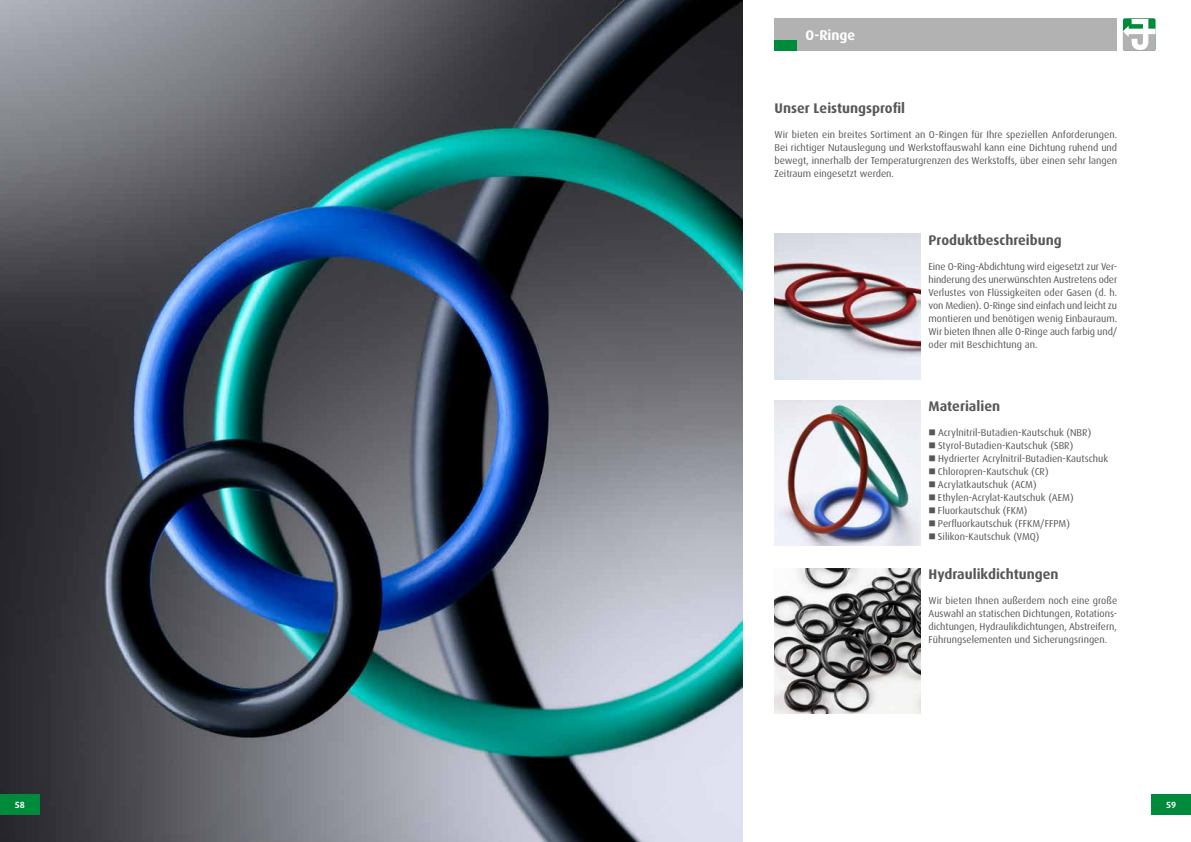
<style>
.page{position:relative;width:1191px;height:842px;background:#fff}
.page>*{position:absolute;margin:0;border:0;box-sizing:border-box;transform-origin:0 0}
.t1{font:700 14px "Dax Pro";color:#575756}
.t2{font:700 14px "Dax Pro";color:#fff}
.t3{font:10px/13px "Dax Pro";color:#575756;text-align:justify}
.t4{font:700 9px "Dax Pro";color:#fff}
</style>
<div class="page">
<img style="left:0;top:0;width:743px;height:842px">
<div style="left:774px;top:18px;width:343px;height:33px;background:#b3b2b2"></div>
<div style="left:774px;top:40px;width:23px;height:11px;background:#008a3c"></div>
<div style="left:1123px;top:18px;width:32px;height:33px;background:#51af7a;border-radius:2px"></div>
<svg style="left:1123px;top:19px;width:32px;height:32px"></svg>
<img style="left:774px;top:568px;width:146px;height:145px">
<img style="left:774px;top:234px;width:146px;height:145px">
<img style="left:774px;top:400px;width:146px;height:146px">
<div style="left:0;top:794px;width:40px;height:20px;background:#008a3c"></div>
<div style="left:1151px;top:794px;width:40px;height:20px;background:#008a3c"></div>
<h1 class="t2" style="left:805px;top:26px;width:51px">O-Ringe</h1>
<h1 class="t1" style="left:774px;top:99px;width:132px">Unser Leistungsprofil</h1>
<p class="t3" style="left:774px;top:128px;width:344px">Wir bieten ein breites Sortiment an O-Ringen für Ihre speziellen Anforderungen.<br>Bei richtiger Nutauslegung und Werkstoffauswahl kann eine Dichtung ruhend und bewegt, innerhalb der Temperaturgrenzen des Werkstoffs, über einen sehr langen Zeitraum eingesetzt werden.</p>
<h1 class="t1" style="left:928px;top:231px;width:135px">Produktbeschreibung</h1>
<p class="t3" style="left:928px;top:259px;width:190px">Eine O‑Ring-Abdichtung wird eigesetzt zur Ver&shy;hinderung des unerwünschten Austretens oder Verlustes von Flüssigkeiten oder Gasen (d. h. von Medien). O‑Ringe sind einfach und leicht zu montieren und benötigen wenig Einbauraum.<br>Wir bieten Ihnen alle O-Ringe auch farbig und/ oder mit Beschichtung an.</p>
<h1 class="t1" style="left:928px;top:397px;width:73px">Materialien</h1>
<p class="t3" style="left:938px;top:426px;width:172px;text-align:left">Acrylnitril‑Butadien‑Kautschuk (NBR)<br>Styrol‑Butadien‑Kautschuk (SBR)<br>Hydrierter Acrylnitril‑Butadien‑Kautschuk<br>Chloropren‑Kautschuk (CR)<br>Acrylatkautschuk (ACM)<br>Ethylen‑Acrylat‑Kautschuk (AEM)<br>Fluorkautschuk (FKM)<br>Perfluorkautschuk (FFKM/FFPM)<br>Silikon‑Kautschuk (VMQ)</p>
<h1 class="t1" style="left:928px;top:565px;width:132px">Hydraulikdichtungen</h1>
<p class="t3" style="left:928px;top:594px;width:190px">Wir bieten Ihnen außerdem noch eine große Auswahl an statischen Dichtungen, Rotations&shy;dichtungen, Hydraulikdichtungen, Abstreifern, Führungselementen und Sicherungsringen.</p>
<p class="t4" style="left:15px;top:799px;width:12px">58</p>
<p class="t4" style="left:1166px;top:799px;width:12px">59</p>
</div>
